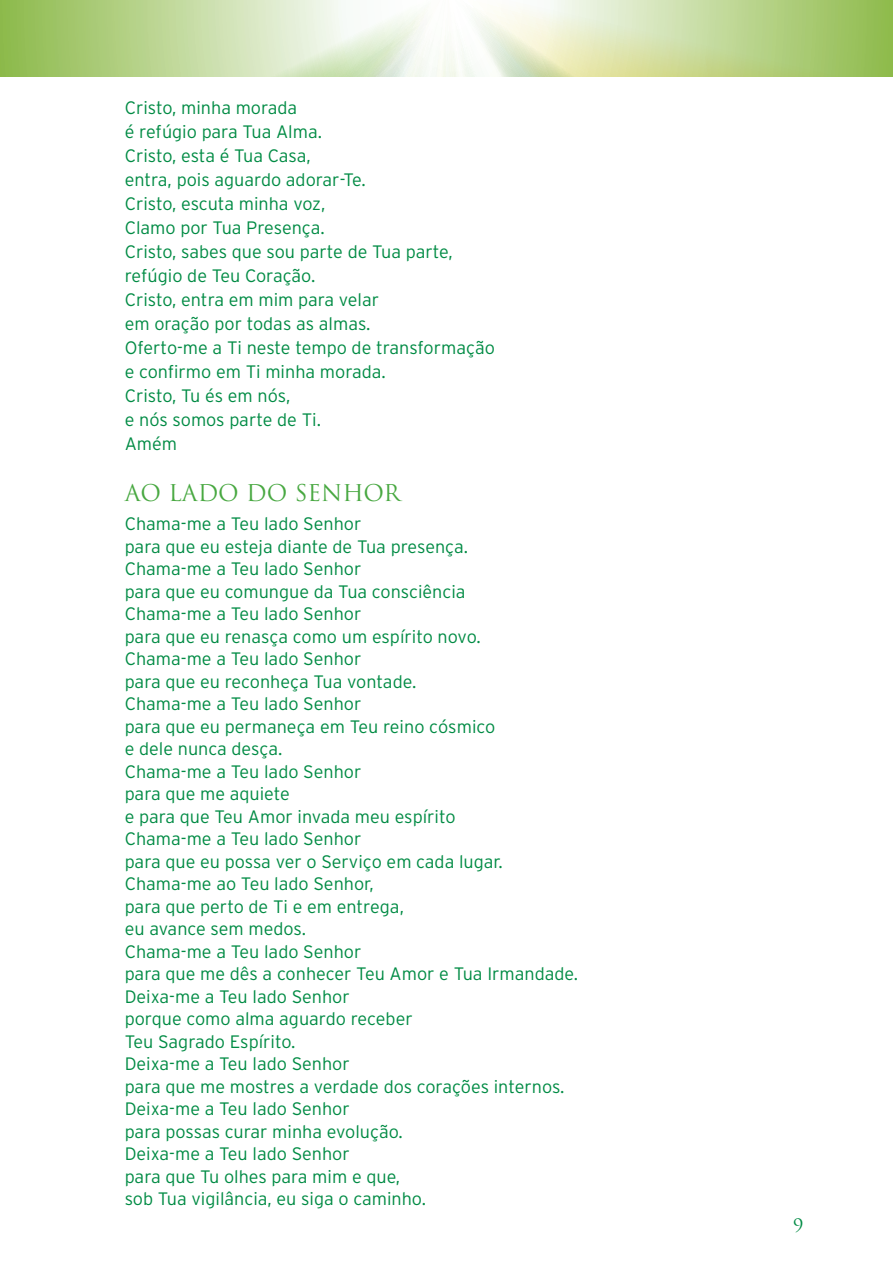
<style>
.page{position:relative;width:893px;height:1263px;background:#fff}
.page>*{position:absolute;margin:0;border:0;box-sizing:border-box;transform-origin:0 0}
.t1{font:22.5px "Trajan Pro";color:#48a841}
.t2{font:300 18px/22.5px "Interstate";color:#008b44}
.t3{font:18px "Trajan Pro";color:#008b44}
</style>
<div class="page">
<svg style="left:0;top:0;width:893px;height:77px;background:#cbdeaa"></svg>
<p class="t2" style="left:125px;top:96px;width:372px;line-height:24px">Cristo, minha morada<br>é refúgio para Tua Alma.<br>Cristo, esta é Tua Casa,<br>entra, pois aguardo adorar-Te.<br>Cristo, escuta minha voz,<br>Clamo por Tua Presença.<br>Cristo, sabes que sou parte de Tua parte, refúgio de Teu Coração.<br>Cristo, entra em mim para velar<br>em oração por todas as almas.<br>Oferto-me a Ti neste tempo de transformação e confirmo em Ti minha morada.<br>Cristo, Tu és em nós,<br>e nós somos parte de Ti.<br>Amém</p>
<p class="t1" style="left:125px;top:479px;width:277px">AO LADO DO SENHOR</p>
<p class="t2" style="left:125px;top:512px;width:455px">Chama-me a Teu lado Senhor<br>para que eu esteja diante de Tua presença.<br>Chama-me a Teu lado Senhor<br>para que eu comungue da Tua consciência<br>Chama-me a Teu lado Senhor<br>para que eu renasça como um espírito novo.<br>Chama-me a Teu lado Senhor<br>para que eu reconheça Tua vontade.<br>Chama-me a Teu lado Senhor<br>para que eu permaneça em Teu reino cósmico<br>e dele nunca desça.<br>Chama-me a Teu lado Senhor<br>para que me aquiete<br>e para que Teu Amor invada meu espírito<br>Chama-me a Teu lado Senhor<br>para que eu possa ver o Serviço em cada lugar.<br>Chama-me ao Teu lado Senhor,<br>para que perto de Ti e em entrega,<br>eu avance sem medos.<br>Chama-me a Teu lado Senhor<br>para que me dês a conhecer Teu Amor e Tua Irmandade.<br>Deixa-me a Teu lado Senhor<br>porque como alma aguardo receber<br>Teu Sagrado Espírito.<br>Deixa-me a Teu lado Senhor<br>para que me mostres a verdade dos corações internos.<br>Deixa-me a Teu lado Senhor<br>para possas curar minha evolução.<br>Deixa-me a Teu lado Senhor<br>para que Tu olhes para mim e que,<br>sob Tua vigilância, eu siga o caminho.</p>
<p class="t3" style="left:793px;top:1214px;width:12px">9</p>
</div>
